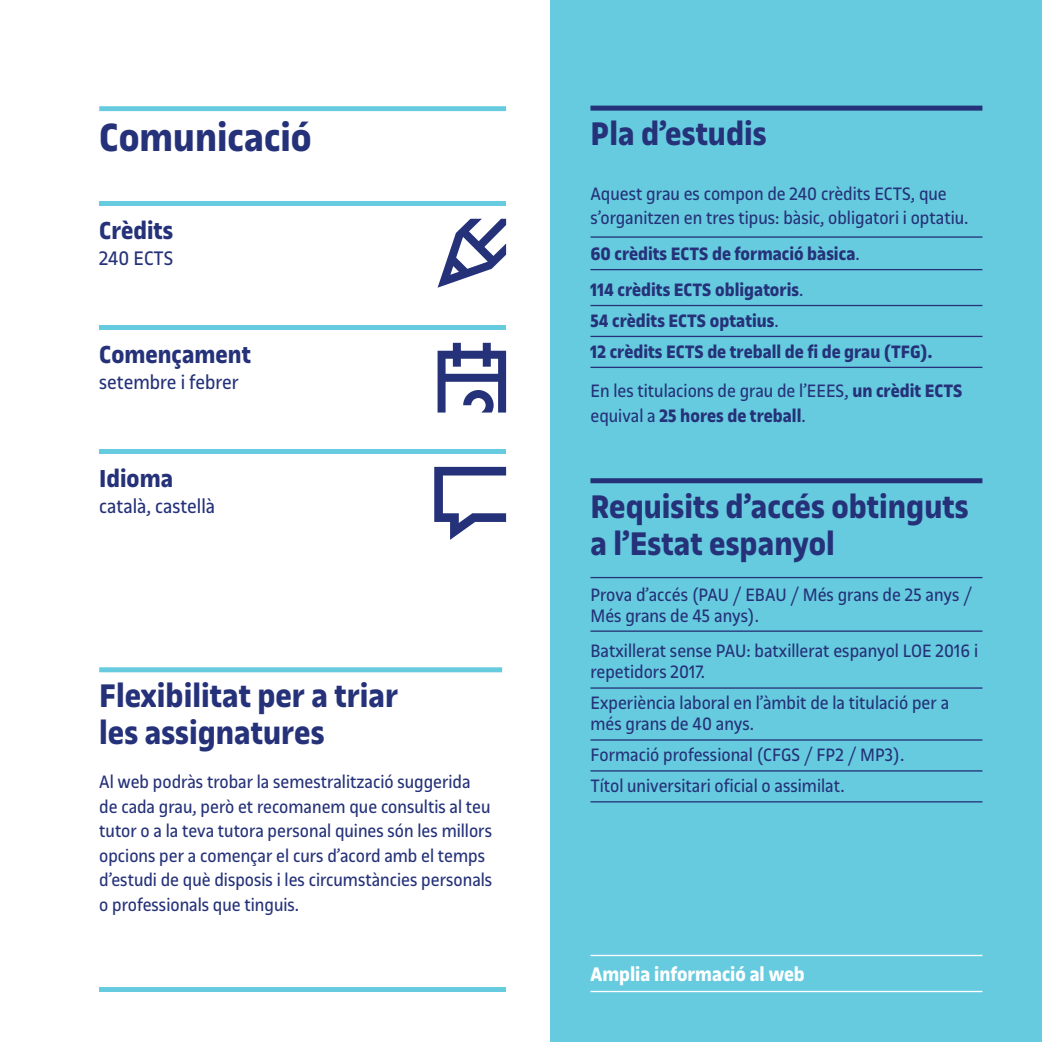
<style>
.page{position:relative;width:1042px;height:1042px;background:#fff}
.page>*{position:absolute;margin:0;border:0;box-sizing:border-box;transform-origin:0 0}
.t1{font:700 42px "UOC Sans";color:#253279}
.t2{font:700 35px/36.8px "UOC Sans";color:#253279}
.t3{font:700 26.25px "UOC Sans";color:#253279}
.t4{font:21px "UOC Sans";color:#253279}
.t5{font:700 21px "UOC Sans";color:#fff}
.t6{font:19.25px/24.5px "UOC Sans";color:#253279}
.t7{font:700 19.25px/35.9px "UOC Sans";color:#253279}
.s1{font-weight:400}
.s2{font-weight:700}
</style>
<div class="page">
<div style="left:99px;top:987px;width:407px;height:5px;background:#67cbdf"></div>
<div style="left:99px;top:106px;width:407px;height:5px;background:#67cbdf"></div>
<div style="left:551px;top:0;width:491px;height:1042px;background:#67cbdf"></div>
<div style="left:590px;top:106px;width:392px;height:5px;background:#253279"></div>
<hr style="left:590px;top:236px;width:392px;height:2px;background:#253279">
<hr style="left:590px;top:269px;width:392px;height:1px;background:#253279">
<hr style="left:590px;top:305px;width:392px;height:1px;background:#253279">
<hr style="left:590px;top:336px;width:392px;height:1px;background:#253279">
<hr style="left:590px;top:367px;width:392px;height:1px;background:#253279">
<div style="left:590px;top:478px;width:392px;height:5px;background:#253279"></div>
<hr style="left:590px;top:577px;width:392px;height:1px;background:#253279">
<hr style="left:590px;top:630px;width:392px;height:2px;background:#253279">
<hr style="left:590px;top:687px;width:392px;height:2px;background:#253279">
<hr style="left:590px;top:739px;width:392px;height:1px;background:#253279">
<hr style="left:590px;top:770px;width:392px;height:1px;background:#253279">
<hr style="left:590px;top:801px;width:392px;height:1px;background:#253279">
<hr style="left:590px;top:955px;width:392px;height:1px;background:#fff">
<hr style="left:590px;top:991px;width:392px;height:1px;background:#fff">
<div style="left:99px;top:325px;width:407px;height:5px;background:#67cbdf"></div>
<svg style="left:437px;top:219px;width:69px;height:69px"></svg>
<svg style="left:437px;top:343px;width:69px;height:69px"></svg>
<div style="left:99px;top:201px;width:407px;height:5px;background:#67cbdf"></div>
<div style="left:99px;top:449px;width:407px;height:5px;background:#67cbdf"></div>
<svg style="left:434px;top:467px;width:72px;height:73px"></svg>
<div style="left:99px;top:667px;width:403px;height:5px;background:#67cbdf"></div>
<h1 class="t1" style="left:99px;top:113px;width:214px">Comunicació</h1>
<h2 class="t2" style="left:590px;top:116px;width:178px">Pla d’estudis</h2>
<p class="t6" style="left:590px;top:181px;width:379px">Aquest grau es compon de 240 crèdits ECTS, que s’organitzen en tres tipus: bàsic, obligatori i optatiu.</p>
<p class="t7" style="left:590px;top:236px;width:271px">60 crèdits ECTS de formació bàsica<span class="s1">.<br></span>114 crèdits ECTS obligatoris<span class="s1">.</span></p>
<p class="t7" style="left:590px;top:305px;width:344px;line-height:31px">54 crèdits ECTS optatius<span class="s1">.<br></span>12 crèdits ECTS de treball de fi de grau (TFG).</p>
<p class="t6" style="left:590px;top:379px;width:373px">En les titulacions de grau de l’EEES, <span class="s2">un crèdit ECTS </span>equival a <span class="s2">25 hores de treball</span>.</p>
<h3 class="t3" style="left:99px;top:216px;width:75px">Crèdits</h3>
<p class="t4" style="left:99px;top:246px;width:76px">240 ECTS</p>
<h3 class="t3" style="left:99px;top:340px;width:153px">Començament</h3>
<p class="t4" style="left:99px;top:370px;width:141px">setembre i febrer</p>
<h3 class="t3" style="left:99px;top:464px;width:75px">Idioma</h3>
<p class="t4" style="left:99px;top:494px;width:117px">català, castellà</p>
<h2 class="t2" style="left:99px;top:677px;width:300px">Flexibilitat per a triar les assignatures</h2>
<p class="t6" style="left:99px;top:770px;width:394px">Al web podràs trobar la semestralització suggerida de cada grau, però et recomanem que consultis al teu tutor o a la teva tutora personal quines són les millors opcions per a començar el curs d’acord amb el temps d’estudi de què disposis i les circumstàncies personals o professionals que tinguis.</p>
<h2 class="t2" style="left:590px;top:488px;width:380px">Requisits d’accés obtinguts a l’Estat espanyol</h2>
<p class="t6" style="left:590px;top:584px;width:383px;line-height:21px">Prova d’accés (PAU / EBAU / Més grans de 25 anys /<br>Més grans de 45 anys).</p>
<p class="t6" style="left:590px;top:641px;width:389px;line-height:21px">Batxillerat sense PAU: batxillerat espanyol LOE 2016 i repetidors 2017.</p>
<p class="t6" style="left:590px;top:693px;width:360px;line-height:21px">Experiència laboral en l’àmbit de la titulació per a més grans de 40 anys.</p>
<p class="t6" style="left:590px;top:740px;width:315px;line-height:31px">Formació professional (CFGS / FP2 / MP3).<br>Títol universitari oficial o assimilat.</p>
<p class="t5" style="left:590px;top:962px;width:216px">Amplia informació al web</p>
</div>
